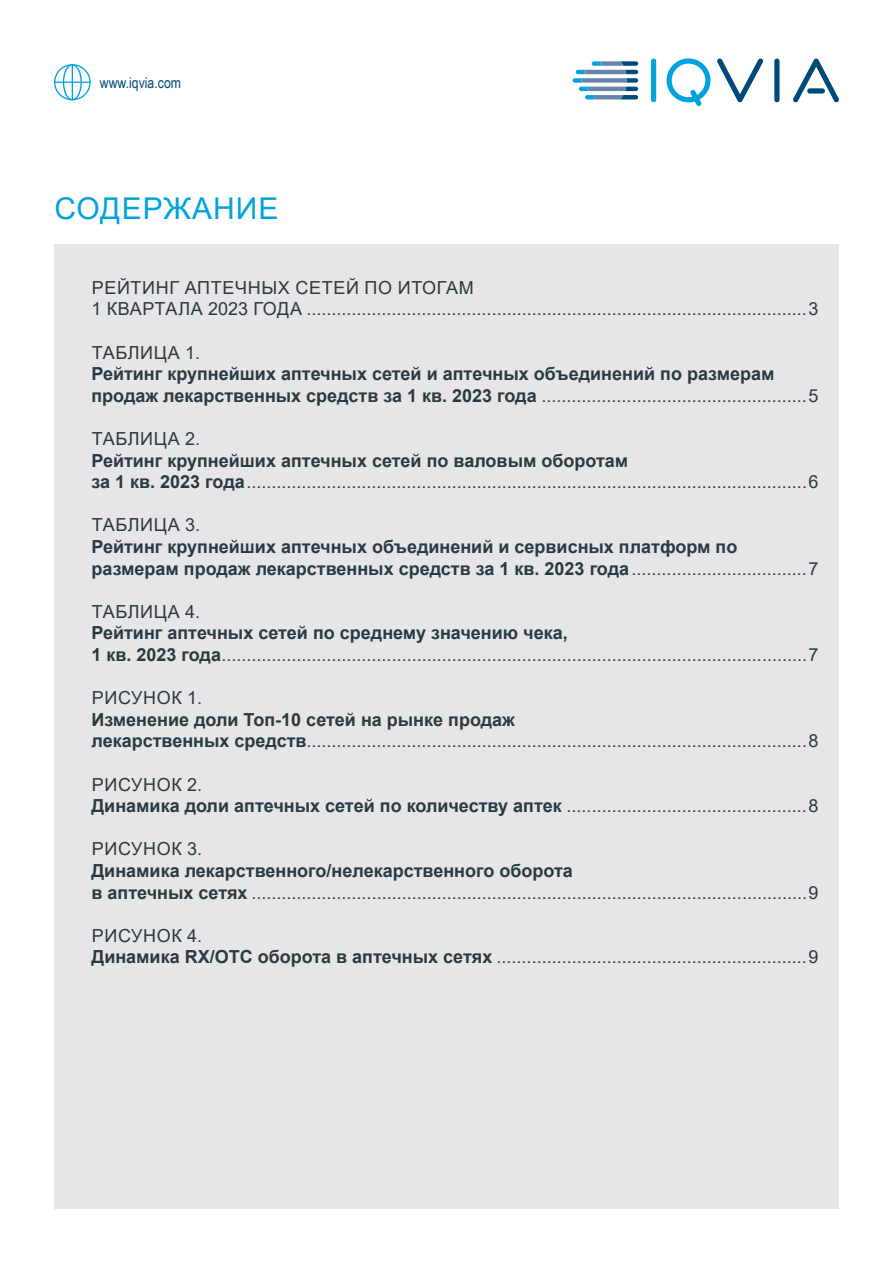
<style>
.page{position:relative;width:893px;height:1263px;background:#fff}
.page>*{position:absolute;margin:0;border:0;box-sizing:border-box;transform-origin:0 0}
.t1{font:30px "Arial";letter-spacing:.035em;color:#00a3de}
.t2{font:18px/21.6px "Arial";letter-spacing:.035em;color:#2b3a42}
.t3{font:700 18px/21.6px "Arial";color:#2b3a42}
.t4{font:15px "Arial Narrow";color:#004a7a}
.s1{font-weight:400}
.s2{font-weight:700}
</style>
<div class="page">
<div style="left:54px;top:244px;width:785px;height:965px;background:#e6e6e8"></div>
<svg style="left:666px;top:58px;width:45px;height:48px"></svg>
<div style="left:651px;top:59px;width:5px;height:43px;background:#00a3de;border-radius:3px"></div>
<div style="left:774px;top:59px;width:5px;height:43px;background:#004a7a;border-radius:3px"></div>
<svg style="left:717px;top:58px;width:46px;height:44px"></svg>
<svg style="left:793px;top:59px;width:46px;height:44px"></svg>
<svg style="left:573px;top:61px;width:65px;height:38px"></svg>
<svg style="left:54px;top:64px;width:37px;height:36px"></svg>
<hr style="left:72px;top:65px;width:1px;height:34px;background:#00a3e0">
<hr style="left:54px;top:82px;width:37px;height:1px;background:#00a3e0">
<p class="t4" style="left:100px;top:71px;width:83px">www.iqvia.com</p>
<h1 class="t1" style="left:55px;top:188px;width:226px">СОДЕРЖАНИЕ</h1>
<p class="t2" style="left:91px;top:276px;width:729px">РЕЙТИНГ АПТЕЧНЫХ СЕТЕЙ ПО ИТОГАМ<br>1 КВАРТАЛА 2023 ГОДА ....................................................................................................3</p>
<p class="t2" style="left:92px;top:341px;width:110px">ТАБЛИЦА 1.</p>
<p class="t3" style="left:91px;top:363px;width:729px">Рейтинг крупнейших аптечных сетей и аптечных объединений по размерам продаж лекарственных средств за 1 кв. 2023 года <span class="s1">.....................................................5</span></p>
<p class="t2" style="left:92px;top:428px;width:110px">ТАБЛИЦА 2.</p>
<p class="t2" style="left:91px;top:449px;width:729px"><span class="s2">Рейтинг крупнейших аптечных сетей по валовым оборотам<br>за 1 кв. 2023 года</span>................................................................................................................6</p>
<p class="t2" style="left:92px;top:514px;width:110px">ТАБЛИЦА 3.</p>
<p class="t3" style="left:91px;top:536px;width:729px">Рейтинг крупнейших аптечных объединений и сервисных платформ по размерам продаж лекарственных средств за 1 кв. 2023 года<span class="s1">...................................7</span></p>
<p class="t2" style="left:92px;top:600px;width:110px">ТАБЛИЦА 4.</p>
<p class="t2" style="left:91px;top:622px;width:729px"><span class="s2">Рейтинг аптечных сетей по среднему значению чека,<br>1 кв. 2023 года</span>.....................................................................................................................7</p>
<p class="t2" style="left:92px;top:687px;width:112px">РИСУНОК 1.</p>
<p class="t2" style="left:91px;top:708px;width:729px"><span class="s2">Изменение доли Топ-10 сетей на рынке продаж<br>лекарственных средств</span>....................................................................................................8</p>
<p class="t2" style="left:91px;top:773px;width:729px">РИСУНОК 2.<br><span class="s2">Динамика доли аптечных сетей по количеству аптек</span> ................................................8</p>
<p class="t2" style="left:92px;top:838px;width:112px">РИСУНОК 3.</p>
<p class="t2" style="left:91px;top:860px;width:729px"><span class="s2">Динамика лекарственного/нелекарственного оборота<br>в аптечных сетях</span> ...............................................................................................................9</p>
<p class="t2" style="left:92px;top:924px;width:729px">РИСУНОК 4.<br><span class="s2">Динамика RX/OTC оборота в аптечных сетях</span> ..............................................................9</p>
</div>
